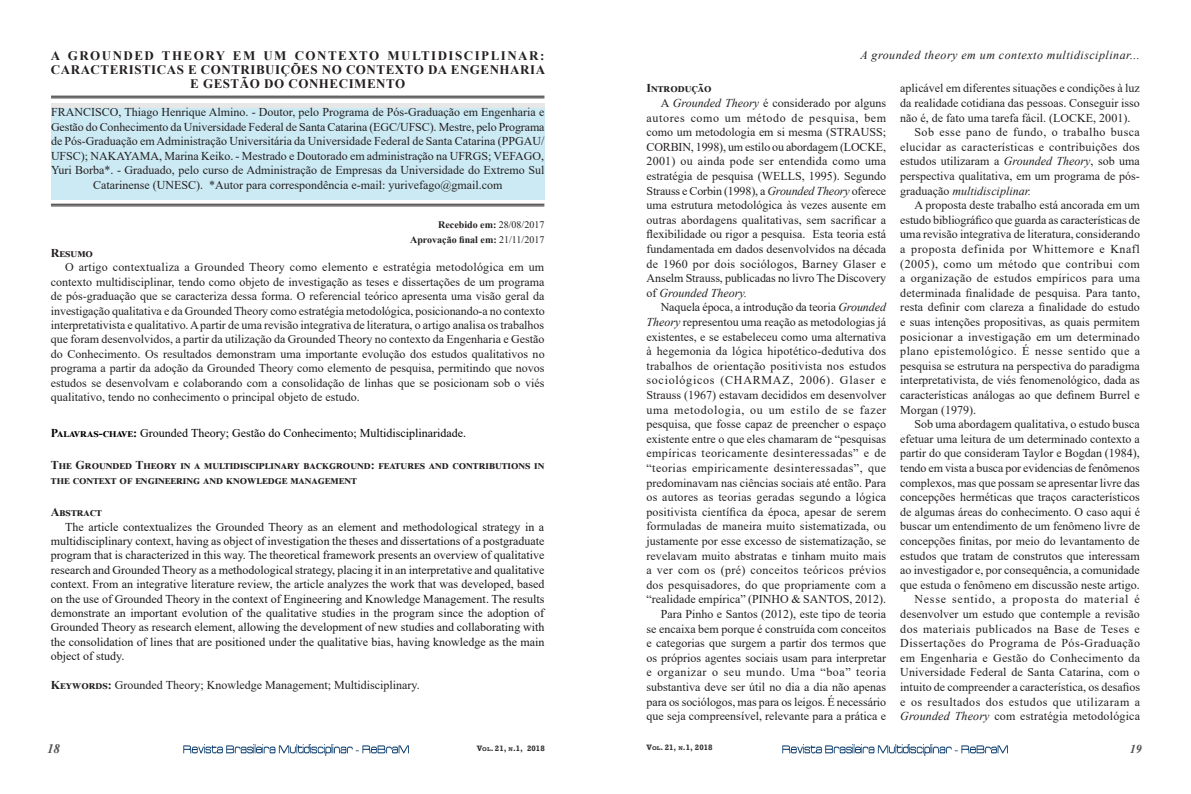
<style>
.page{position:relative;width:1191px;height:794px;background:#fff}
.page>*{position:absolute;margin:0;border:0;box-sizing:border-box;transform-origin:0 0}
.Corpo_do_texto{font:700 13px/14px "Times New Roman";letter-spacing:.04em;color:#231f20;text-align:center}
.Corpo_do_texto-2{font:italic 700 13px "Times New Roman";color:#4f4f50}
.Corpo_do_texto-3{font:12px/14.6px "Times New Roman";color:#231f20;text-align:justify}
.Corpo_do_texto-4{font:12px/14.4px "Times New Roman";color:#1a1718;text-align:justify}
.Corpo_do_texto-5{font:700 12px/14.4px "Times New Roman";letter-spacing:.025em;color:#231f20}
.t1{font:12px "Times New Roman";color:#000}
.t2{font:italic 12px "Times New Roman";letter-spacing:.04em;color:#231f20}
.Corpo_do_texto-6{font:italic 700 12px "Times New Roman";color:#4f4f50}
.Corpo_do_texto-7{font:700 10px "Times New Roman";color:#231f20}
.t3{font:700 8px "Rockwell";color:#333}
.s1{font-weight:400}
.s2{font-weight:700}
.s3{font-size:5.6px}
.s4{font-style:italic}
</style>
<div class="page">
<img style="left:782px;top:744px;width:225px;height:11px">
<img style="left:183px;top:744px;width:226px;height:11px">
<div style="left:51px;top:103px;width:493px;height:96px;background:#e7e7e7"></div>
<hr style="left:51px;top:204px;width:493px;height:1px;background:#231f20">
<hr style="left:51px;top:206px;width:493px;height:1px;background:#231f20">
<hr style="left:51px;top:96px;width:493px;height:1px;background:#231f20">
<hr style="left:51px;top:98px;width:493px;height:1px;background:#231f20">
<div style="left:51px;top:108px;width:493px;height:91px;background:#cceaf4"></div>
<p class="Corpo_do_texto" style="left:51px;top:48px;width:495px">A GROUNDED THEORY EM UM CONTEXTO MULTIDISCIPLINAR:<br>CARACTERISTICAS E CONTRIBUIÇÕES NO CONTEXTO DA ENGENHARIA<br>E GESTÃO DO CONHECIMENTO</p>
<p class="Corpo_do_texto-3" style="left:51px;top:105px;width:495px;text-align:center">FRANCISCO, Thiago Henrique Almino. - Doutor, pelo Programa de Pós-Graduação em Engenharia e Gestão do Conhecimento da Universidade Federal de Santa Catarina (EGC/UFSC). Mestre, pelo Programa de Pós-Graduação emAdministração Universitária da Universidade Federal de Santa Catarina (PPGAU/ UFSC); NAKAYAMA, Marina Keiko. - Mestrado e Doutorado em administração na UFRGS; VEFAGO, Yuri Borba*. - Graduado, pelo curso de Administração de Empresas da Universidade do Extremo Sul Catarinense (UNESC). *Autor para correspondência e-mail: yurivefago@gmail.com</p>
<p class="Corpo_do_texto-7" style="left:438px;top:217px;width:108px">Recebido em: <span class="s1">28/08/2017</span></p>
<p class="Corpo_do_texto-7" style="left:410px;top:232px;width:136px">Aprovação final em: <span class="s1">21/11/2017</span></p>
<p class="Corpo_do_texto-5" style="left:51px;top:245px;width:44px">Resumo</p>
<p class="Corpo_do_texto-3" style="left:51px;top:260px;width:495px;text-indent:14px">O artigo contextualiza a Grounded Theory como elemento e estratégia metodológica em um contexto multidisciplinar, tendo como objeto de investigação as teses e dissertações de um programa de pós-graduação que se caracteriza dessa forma. O referencial teórico apresenta uma visão geral da investigação qualitativa e da Grounded Theory como estratégia metodológica, posicionando-a no contexto interpretativista e qualitativo. A partir de uma revisão integrativa de literatura, o artigo analisa os trabalhos que foram desenvolvidos, a partir da utilização da Grounded Theory no contexto da Engenharia e Gestão do Conhecimento. Os resultados demonstram uma importante evolução dos estudos qualitativos no programa a partir da adoção da Grounded Theory como elemento de pesquisa, permitindo que novos estudos se desenvolvam e colaborando com a consolidação de linhas que se posicionam sob o viés qualitativo, tendo no conhecimento o principal objeto de estudo.</p>
<p class="t1" style="left:51px;top:424px;width:417px"><span class="s2">Palavras-chave:</span> Grounded Theory; Gestão do Conhecimento; Multidisciplinaridade.</p>
<p class="Corpo_do_texto-5" style="left:51px;top:458px;width:495px">The Grounded Theory in a multidisciplinary background: features and contributions in the context of engineering and knowledge management</p>
<p class="Corpo_do_texto-5" style="left:51px;top:504px;width:53px">Abstract</p>
<p class="Corpo_do_texto-4" style="left:51px;top:519px;width:495px;text-indent:14px">The article contextualizes the Grounded Theory as an element and methodological strategy in a multidisciplinary context, having as object of investigation the theses and dissertations of a postgraduate program that is characterized in this way. The theoretical framework presents an overview of qualitative research and Grounded Theory as a methodological strategy, placing it in an interpretative and qualitative context. From an integrative literature review, the article analyzes the work that was developed, based on the use of Grounded Theory in the context of Engineering and Knowledge Management. The results demonstrate an important evolution of the qualitative studies in the program since the adoption of Grounded Theory as research element, allowing the development of new studies and collaborating with the consolidation of lines that are positioned under the qualitative bias, having knowledge as the main object of study.</p>
<p class="Corpo_do_texto-3" style="left:51px;top:677px;width:370px"><span class="s2">Keywords:</span> Grounded Theory; Knowledge Management; Multidisciplinary.</p>
<p class="Corpo_do_texto-2" style="left:47px;top:739px;width:14px">18</p>
<p class="t3" style="left:477px;top:743px;width:70px">V<span class="s3">OL</span>. 21, <span class="s3">N</span>.1, 2018</p>
<p class="t2" style="left:860px;top:47px;width:281px">A grounded theory em um contexto multidisciplinar...</p>
<p class="Corpo_do_texto-5" style="left:646px;top:81px;width:67px">Introdução</p>
<p class="Corpo_do_texto-3" style="left:646px;top:95px;width:241px;text-indent:14px">A <span class="s4">Grounded Theory</span> é considerado por alguns autores como um método de pesquisa, bem como um metodologia em si mesma (STRAUSS; CORBIN, 1998), um estilo ou abordagem (LOCKE, 2001) ou ainda pode ser entendida como uma estratégia de pesquisa (WELLS, 1995). Segundo Strauss e Corbin (1998), a <span class="s4">Grounded Theory</span> oferece uma estrutura metodológica às vezes ausente em outras abordagens qualitativas, sem sacrificar a flexibilidade ou rigor a pesquisa. Esta teoria está fundamentada em dados desenvolvidos na década de 1960 por dois sociólogos, Barney Glaser e Anselm Strauss, publicadas no livro The Discovery of <span class="s4">Grounded Theory.</span></p>
<p class="Corpo_do_texto-3" style="left:646px;top:300px;width:241px;text-indent:14px">Naquela época, a introdução da teoria <span class="s4">Grounded Theory</span> representou uma reação as metodologias já existentes, e se estabeleceu como uma alternativa à hegemonia da lógica hipotético-dedutiva dos trabalhos de orientação positivista nos estudos sociológicos (CHARMAZ, 2006). Glaser e Strauss (1967) estavam decididos em desenvolver uma metodologia, ou um estilo de se fazer pesquisa, que fosse capaz de preencher o espaço existente entre o que eles chamaram de “pesquisas empíricas teoricamente desinteressadas” e de “teorias empiricamente desinteressadas”, que predominavam nas ciências sociais até então. Para os autores as teorias geradas segundo a lógica positivista científica da época, apesar de serem formuladas de maneira muito sistematizada, ou justamente por esse excesso de sistematização, se revelavam muito abstratas e tinham muito mais a ver com os (pré) conceitos teóricos prévios dos pesquisadores, do que propriamente com a “realidade empírica” (PINHO &amp; SANTOS, 2012).</p>
<p class="Corpo_do_texto-3" style="left:646px;top:606px;width:241px;text-indent:14px">Para Pinho e Santos (2012), este tipo de teoria se encaixa bem porque é construída com conceitos e categorias que surgem a partir dos termos que os próprios agentes sociais usam para interpretar e organizar o seu mundo. Uma “boa” teoria substantiva deve ser útil no dia a dia não apenas para os sociólogos, mas para os leigos. É necessário que seja compreensível, relevante para a prática e</p>
<p class="Corpo_do_texto-3" style="left:900px;top:81px;width:241px">aplicável em diferentes situações e condições à luz da realidade cotidiana das pessoas. Conseguir isso não é, de fato uma tarefa fácil. (LOCKE, 2001).</p>
<p class="Corpo_do_texto-3" style="left:900px;top:124px;width:241px;text-indent:14px">Sob esse pano de fundo, o trabalho busca elucidar as características e contribuições dos estudos utilizaram a <span class="s4">Grounded Theory</span>, sob uma perspectiva qualitativa, em um programa de pós&shy;graduação <span class="s4">multidisciplinar.</span></p>
<p class="Corpo_do_texto-3" style="left:900px;top:197px;width:241px;text-indent:14px">A proposta deste trabalho está ancorada em um estudo bibliográfico que guarda as características de uma revisão integrativa de literatura, considerando a proposta definida por Whittemore e Knafl (2005), como um método que contribui com a organização de estudos empíricos para uma determinada finalidade de pesquisa. Para tanto, resta definir com clareza a finalidade do estudo e suas intenções propositivas, as quais permitem posicionar a investigação em um determinado plano epistemológico. É nesse sentido que a pesquisa se estrutura na perspectiva do paradigma interpretativista, de viés fenomenológico, dada as características análogas ao que definem Burrel e Morgan (1979).</p>
<p class="Corpo_do_texto-3" style="left:900px;top:416px;width:241px;text-indent:14px">Sob uma abordagem qualitativa, o estudo busca efetuar uma leitura de um determinado contexto a partir do que consideram Taylor e Bogdan (1984), tendo em vista a busca por evidencias de fenômenos complexos, mas que possam se apresentar livre das concepções herméticas que traços característicos de algumas áreas do conhecimento. O caso aqui é buscar um entendimento de um fenômeno livre de concepções finitas, por meio do levantamento de estudos que tratam de construtos que interessam ao investigador e, por consequência, a comunidade que estuda o fenômeno em discussão neste artigo.</p>
<p class="Corpo_do_texto-3" style="left:900px;top:592px;width:241px;text-indent:14px">Nesse sentido, a proposta do material é desenvolver um estudo que contemple a revisão dos materiais publicados na Base de Teses e Dissertações do Programa de Pós-Graduação em Engenharia e Gestão do Conhecimento da Universidade Federal de Santa Catarina, com o intuito de compreender a característica, os desafios e os resultados dos estudos que utilizaram a <span class="s4">Grounded Theory</span> com estratégia metodológica</p>
<p class="t3" style="left:646px;top:742px;width:68px">V<span class="s3">OL</span>. 21, <span class="s3">N</span>.1, 2018</p>
<p class="Corpo_do_texto-6" style="left:1130px;top:740px;width:13px">19</p>
</div>
